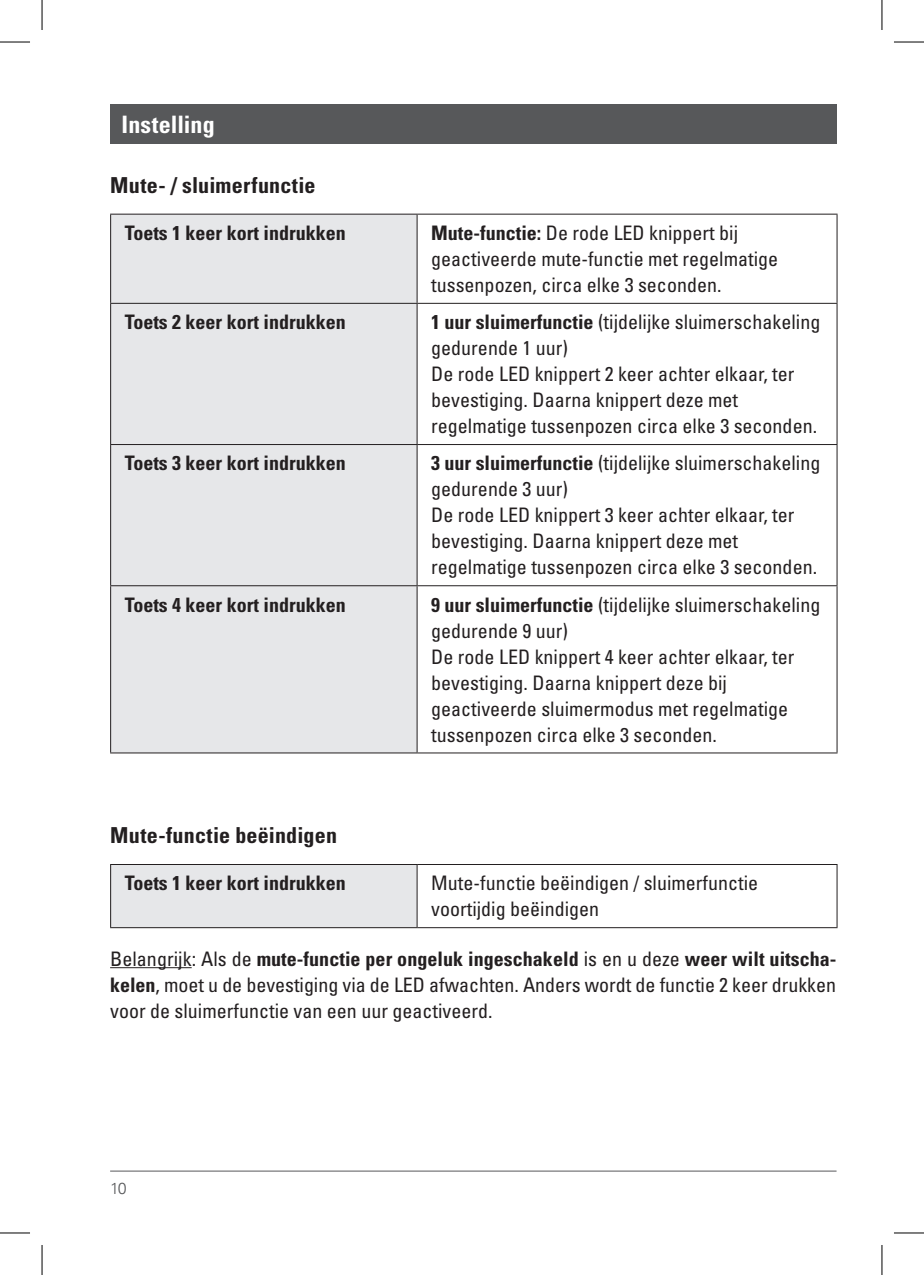
<style>
.page{position:relative;width:924px;height:1275px;background:#fff}
.page>*{position:absolute;margin:0;border:0;box-sizing:border-box;transform-origin:0 0}
.t1{font:700 condensed 24px "Univers LT Std";letter-spacing:.005em;color:#fff}
.t2{font:700 condensed 22px "Univers LT Std";letter-spacing:.01em;color:#231f20}
.t3{font:condensed 20px/26px "Univers LT Std";color:#231f20}
.t4{font:700 condensed 20px "Univers LT Std";color:#231f20}
.t5{font:300 16px "Univers LT Std";color:#57585a}
.s1{font-weight:700}
</style>
<div class="page">
<hr style="left:110px;top:1170px;width:726px;height:1px;background:#57585a">
<div style="left:110px;top:104px;width:726px;height:39px;background:#57585a"></div>
<hr style="left:110px;top:967px;width:81px;height:1px;background:#231f20">
<div style="left:111px;top:215px;width:305px;height:537px;background:#e6e7e9"></div>
<hr style="left:110px;top:214px;width:307px;height:1px;background:#231f20">
<hr style="left:110px;top:215px;width:1px;height:88px;background:#231f20">
<hr style="left:417px;top:214px;width:420px;height:1px;background:#231f20">
<hr style="left:416px;top:215px;width:1px;height:88px;background:#231f20">
<hr style="left:836px;top:215px;width:1px;height:88px;background:#231f20">
<hr style="left:110px;top:303px;width:307px;height:1px;background:#231f20">
<hr style="left:110px;top:304px;width:1px;height:140px;background:#231f20">
<hr style="left:417px;top:303px;width:420px;height:1px;background:#231f20">
<hr style="left:416px;top:304px;width:1px;height:140px;background:#231f20">
<hr style="left:836px;top:304px;width:1px;height:140px;background:#231f20">
<hr style="left:110px;top:444px;width:307px;height:1px;background:#231f20">
<hr style="left:110px;top:445px;width:1px;height:140px;background:#231f20">
<hr style="left:417px;top:444px;width:420px;height:1px;background:#231f20">
<hr style="left:416px;top:445px;width:1px;height:140px;background:#231f20">
<hr style="left:836px;top:445px;width:1px;height:140px;background:#231f20">
<hr style="left:110px;top:585px;width:307px;height:1px;background:#231f20">
<hr style="left:110px;top:586px;width:1px;height:166px;background:#231f20">
<hr style="left:417px;top:585px;width:420px;height:1px;background:#231f20">
<hr style="left:416px;top:586px;width:1px;height:166px;background:#231f20">
<hr style="left:836px;top:586px;width:1px;height:166px;background:#231f20">
<hr style="left:110px;top:752px;width:307px;height:1px;background:#231f20">
<hr style="left:417px;top:752px;width:420px;height:1px;background:#231f20">
<div style="left:111px;top:864px;width:306px;height:63px;background:#e6e7e9"></div>
<hr style="left:110px;top:864px;width:307px;height:1px;background:#231f20">
<hr style="left:110px;top:865px;width:1px;height:62px;background:#231f20">
<hr style="left:417px;top:864px;width:420px;height:1px;background:#231f20">
<hr style="left:416px;top:865px;width:1px;height:62px;background:#231f20">
<hr style="left:836px;top:865px;width:1px;height:62px;background:#231f20">
<hr style="left:110px;top:927px;width:307px;height:1px;background:#231f20">
<hr style="left:417px;top:927px;width:420px;height:1px;background:#231f20">
<hr style="left:0;top:42px;width:30px;height:1px;background:#000">
<hr style="left:893px;top:42px;width:30px;height:1px;background:#000">
<hr style="left:0;top:1232px;width:30px;height:1px;background:#000">
<hr style="left:893px;top:1232px;width:30px;height:1px;background:#000">
<hr style="left:42px;top:0;width:1px;height:30px;background:#000">
<hr style="left:42px;top:1245px;width:1px;height:30px;background:#000">
<hr style="left:881px;top:0;width:1px;height:30px;background:#000">
<hr style="left:881px;top:1245px;width:1px;height:30px;background:#000">
<p class="t1" style="left:121px;top:110px;width:95px">Instelling</p>
<p class="t2" style="left:110px;top:171px;width:207px">Mute- / sluimerfunctie</p>
<p class="t4" style="left:125px;top:221px;width:222px">Toets 1 keer kort indrukken</p>
<p class="t3" style="left:431px;top:220px;width:348px"><span class="s1">Mute-functie:</span> De rode LED knippert bij geactiveerde mute-functie met regelmatige tussenpozen, circa elke 3 seconden.</p>
<p class="t4" style="left:125px;top:310px;width:222px">Toets 2 keer kort indrukken</p>
<p class="t3" style="left:431px;top:309px;width:390px"><span class="s1">1 uur sluimerfunctie</span> (tijdelijke sluimerschakeling gedurende 1 uur)<br>De rode LED knippert 2 keer achter elkaar, ter bevestiging. Daarna knippert deze met regelmatige tussenpozen circa elke 3 seconden.</p>
<p class="t4" style="left:125px;top:451px;width:222px">Toets 3 keer kort indrukken</p>
<p class="t3" style="left:431px;top:450px;width:390px"><span class="s1">3 uur sluimerfunctie</span> (tijdelijke sluimerschakeling gedurende 3 uur)<br>De rode LED knippert 3 keer achter elkaar, ter bevestiging. Daarna knippert deze met regelmatige tussenpozen circa elke 3 seconden.</p>
<p class="t4" style="left:125px;top:592px;width:222px">Toets 4 keer kort indrukken</p>
<p class="t3" style="left:431px;top:591px;width:390px"><span class="s1">9 uur sluimerfunctie</span> (tijdelijke sluimerschakeling gedurende 9 uur)<br>De rode LED knippert 4 keer achter elkaar, ter bevestiging. Daarna knippert deze bij geactiveerde sluimermodus met regelmatige tussenpozen circa elke 3 seconden.</p>
<p class="t2" style="left:110px;top:821px;width:228px">Mute-functie beëindigen</p>
<p class="t4" style="left:125px;top:871px;width:222px">Toets 1 keer kort indrukken</p>
<p class="t3" style="left:431px;top:870px;width:328px">Mute-functie beëindigen / sluimerfunctie voortijdig beëindigen</p>
<p class="t3" style="left:110px;top:945px;width:727px;text-align:justify">Belangrijk: Als de <span class="s1">mute-functie per ongeluk ingeschakeld</span> is en u deze <span class="s1">weer wilt uitscha&shy;kelen</span>, moet u de bevestiging via de LED afwachten. Anders wordt de functie 2 keer drukken voor de sluimerfunctie van een uur geactiveerd.</p>
<p class="t5" style="left:110px;top:1178px;width:18px">10</p>
</div>
